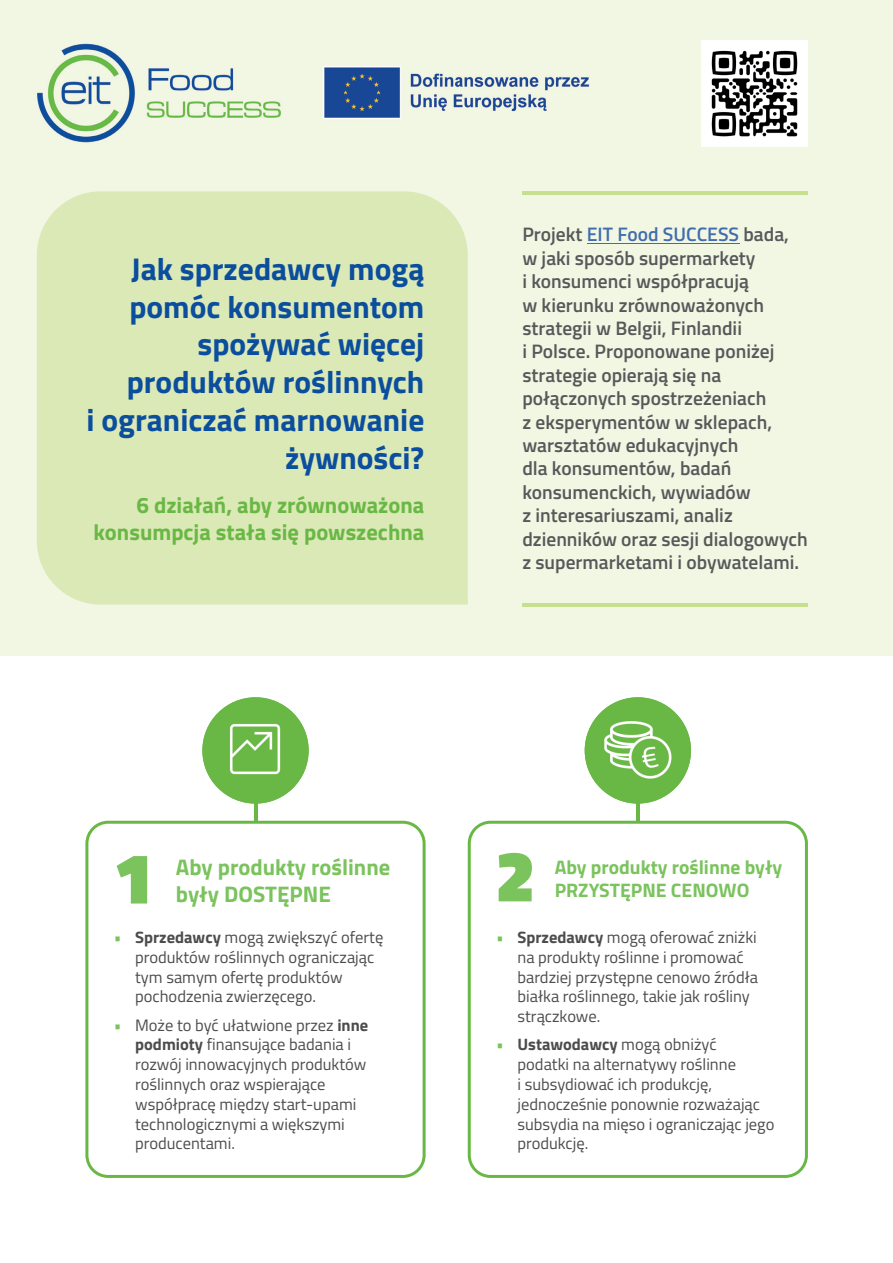
<style>
.page{position:relative;width:893px;height:1263px;background:#fff}
.page>*{position:absolute;margin:0;border:0;box-sizing:border-box;transform-origin:0 0}
.t1{font:900 72px "Titillium";color:#7ac35d}
.t2{font:700 31.5px/37.8px "Titillium";color:#0b4e9d;text-align:right}
.t3{font:700 22.5px/27px "Titillium";color:#69b845;text-align:right}
.t4{font:700 22.5px/27px "Titillium";color:#7ac35d}
.t5{font:600 19.5px/23.4px "Titillium";color:#57585a}
.t6{font:700 19.5px "Titillium";color:#7ac35d}
.t7{font:16.5px/19.8px "Titillium";color:#4b4c4d}
.s1{color:#416daf}
.s2{color:#7ac35d}
.s3{font-weight:700}
</style>
<div class="page">
<div style="left:0;top:0;width:893px;height:656px;background:#f1f7e3"></div>
<div style="left:37px;top:191px;width:431px;height:413px;background:#dbe9b6"></div>
<img style="left:37px;top:43px;width:244px;height:100px">
<img style="left:323px;top:66px;width:266px;height:53px">
<img style="left:202px;top:697px;width:107px;height:107px;border-radius:53px">
<img style="left:585px;top:697px;width:106px;height:107px;border-radius:53px">
<svg style="left:85px;top:821px;width:341px;height:357px"></svg>
<svg style="left:468px;top:821px;width:340px;height:357px"></svg>
<hr style="left:254px;top:787px;width:3px;height:35px;background:#69b845">
<hr style="left:636px;top:787px;width:3px;height:35px;background:#69b845">
<hr style="left:587px;top:243px;width:152px;height:1px;background:#416daf">
<hr style="left:522px;top:191px;width:286px;height:3px;background:#c7df8e">
<hr style="left:522px;top:603px;width:286px;height:3px;background:#c7df8e">
<img style="left:701px;top:40px;width:106px;height:106px">
<h2 class="t2" style="left:87px;top:248px;width:339px">Jak sprzedawcy mogą pomóc konsumentom spożywać więcej produktów roślinnych<br>i ograniczać marnowanie żywności?</h2>
<h3 class="t3" style="left:94px;top:490px;width:332px">6 działań, aby zrównoważona konsumpcja stała się powszechna</h3>
<p class="t5" style="left:522px;top:222px;width:287px">Projekt <span class="s1">EIT Food SUCCESS</span> bada, w jaki sposób supermarkety<br>i konsumenci współpracują<br>w kierunku zrównoważonych strategii w Belgii, Finlandii<br>i Polsce. Proponowane poniżej strategie opierają się na połączonych spostrzeżeniach<br>z eksperymentów w sklepach, warsztatów edukacyjnych<br>dla konsumentów, badań konsumenckich, wywiadów<br>z interesariuszami, analiz dzienników oraz sesji dialogowych z supermarketami i obywatelami.</p>
<h1 class="t1" style="left:114px;top:826px;width:41px">1</h1>
<h1 class="t1" style="left:496px;top:823px;width:41px">2</h1>
<h3 class="t4" style="left:176px;top:852px;width:216px">Aby produkty roślinne były DOSTĘPNE</h3>
<p class="t6" style="left:555px;top:852px;width:229px">Aby produkty roślinne były</p>
<p class="t6" style="left:555px;top:875px;width:196px">PRZYSTĘPNE CENOWO</p>
<p class="t7" style="left:135px;top:926px;width:250px;text-indent:-21px"><span class="s2">•</span> <span class="s3">Sprzedawcy</span> mogą zwiększyć ofertę produktów roślinnych ograniczając tym samym ofertę produktów pochodzenia zwierzęcego.</p>
<p class="t7" style="left:135px;top:1014px;width:235px;text-indent:-21px"><span class="s2">•</span> Może to być ułatwione przez <span class="s3">inne podmioty</span> finansujące badania i rozwój innowacyjnych produktów roślinnych oraz wspierające współpracę między start-upami technologicznymi a większymi producentami.</p>
<p class="t7" style="left:517px;top:926px;width:242px;text-indent:-21px"><span class="s2">•</span> <span class="s3">Sprzedawcy</span> mogą oferować zniżki na produkty roślinne i promować bardziej przystępne cenowo źródła białka roślinnego, takie jak rośliny strączkowe.</p>
<p class="t7" style="left:517px;top:1034px;width:258px;text-indent:-21px"><span class="s2">•</span> <span class="s3">Ustawodawcy</span> mogą obniżyć<br>podatki na alternatywy roślinne<br>i subsydiować ich produkcję, jednocześnie ponownie rozważając subsydia na mięso i ograniczając jego produkcję.</p>
</div>
